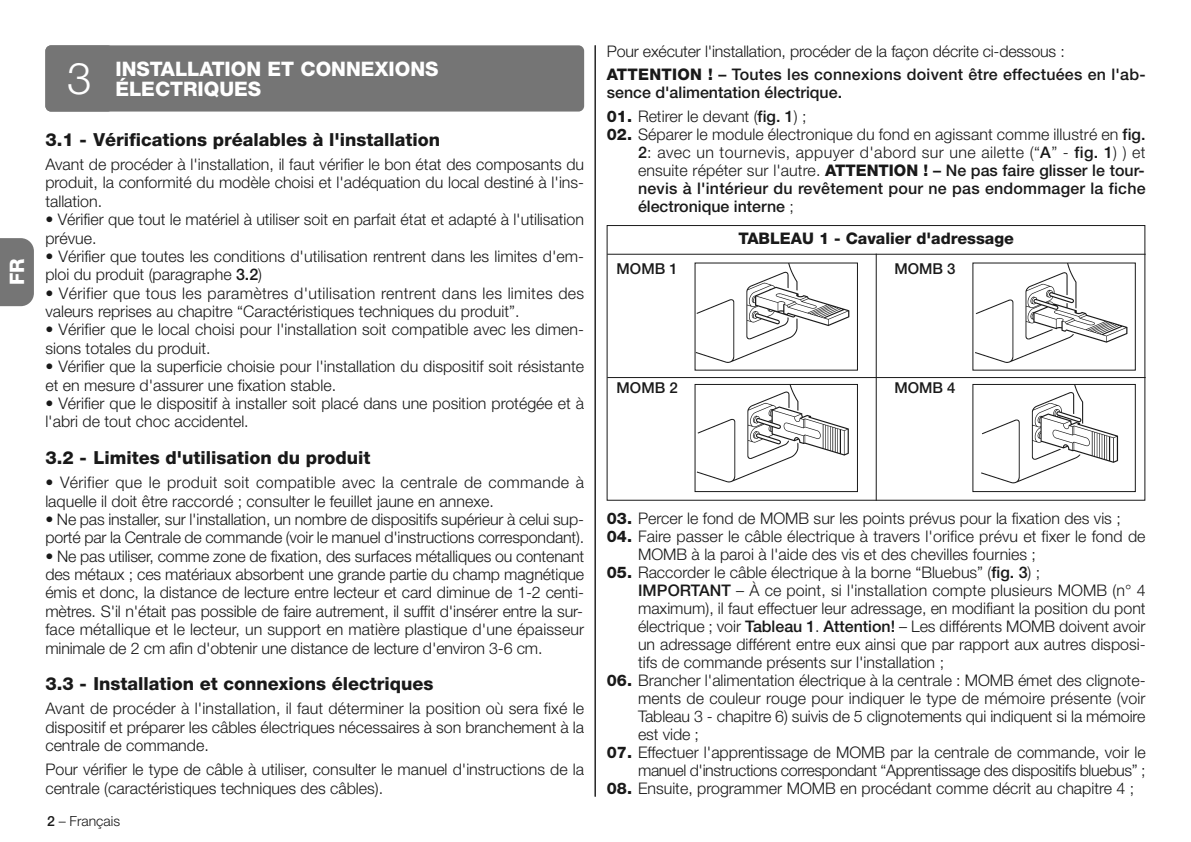
<style>
.page{position:relative;width:1191px;height:842px;background:#fff}
.page>*{position:absolute;margin:0;border:0;box-sizing:border-box;transform-origin:0 0}
.t1{font:800 20px/20px "Helvetica Neue";color:#fff}
.t2{font:800 18px "Helvetica Neue";color:#191919}
.t3{font:300 16px/18.4px "Helvetica Neue";color:#191919}
.t4{font:300 16px/18px "Helvetica Neue";letter-spacing:-.025em;color:#191919;text-align:right}
.t5{font:500 16px "Helvetica Neue";color:#191919}
.t6{font:800 16px "Helvetica Neue";color:#191919}
.t7{font:500 15px "Helvetica Neue";color:#191919}
.t8{font:300 14px "Helvetica Neue";color:#191919}
.s1{font-weight:300;font-size:44px}
.s2{font-weight:500}
.s3{font-weight:800}
</style>
<div class="page">
<div style="left:0;top:238px;width:34px;height:68px;background:#757575"></div>
<hr style="left:595px;top:45px;width:1px;height:752px;background:#191919">
<div style="left:45px;top:45px;width:539px;height:67px;background:#757575;border-radius:6px"></div>
<div style="left:606px;top:225px;width:539px;height:276px;border:1px solid #191919"></div>
<hr style="left:607px;top:254px;width:538px;height:1px;background:#191919">
<hr style="left:607px;top:377px;width:538px;height:1px;background:#191919">
<hr style="left:876px;top:254px;width:1px;height:247px;background:#191919">
<img style="left:696px;top:265px;width:154px;height:98px">
<img style="left:696px;top:386px;width:153px;height:97px">
<div style="left:694px;top:384px;width:163px;height:108px;border:1px solid #191919"></div>
<img style="left:975px;top:265px;width:153px;height:98px">
<img style="left:981px;top:386px;width:138px;height:98px">
<div style="left:972px;top:384px;width:163px;height:108px;border:1px solid #191919"></div>
<p class="t1" style="left:9px;top:285px;width:28px;rotate:-90deg">FR</p>
<p class="t1" style="left:67px;top:60px;width:373px;text-indent:48px">INSTALLATION ET CONNEXIONS<br><span class="s1">3</span> ÉLECTRIQUES</p>
<p class="t2" style="left:45px;top:133px;width:396px">3.1 - Vérifications préalables à l'installation</p>
<p class="t3" style="left:45px;top:157px;width:540px;text-align:justify">Avant de procéder à l'installation, il faut vérifier le bon état des composants du produit, la conformité du modèle choisi et l'adéquation du local destiné à l'ins&shy;tallation.</p>
<p class="t3" style="left:45px;top:212px;width:540px">• Vérifier que tout le matériel à utiliser soit en parfait état et adapté à l'utilisation prévue.</p>
<p class="t3" style="left:45px;top:248px;width:540px">• Vérifier que toutes les conditions d'utilisation rentrent dans les limites d'em&shy;ploi du produit (paragraphe <span class="s2">3.2</span>)</p>
<p class="t3" style="left:45px;top:285px;width:540px">• Vérifier que tous les paramètres d'utilisation rentrent dans les limites des valeurs reprises au chapitre “Caractéristiques techniques du produit”.</p>
<p class="t3" style="left:45px;top:322px;width:540px">• Vérifier que le local choisi pour l'installation soit compatible avec les dimen&shy;sions totales du produit.</p>
<p class="t3" style="left:45px;top:359px;width:540px">• Vérifier que la superficie choisie pour l'installation du dispositif soit résistante et en mesure d'assurer une fixation stable.</p>
<p class="t3" style="left:45px;top:396px;width:540px">• Vérifier que le dispositif à installer soit placé dans une position protégée et à l'abri de tout choc accidentel.</p>
<p class="t2" style="left:45px;top:451px;width:327px">3.2 - Limites d'utilisation du produit</p>
<p class="t3" style="left:45px;top:475px;width:540px">• Vérifier que le produit soit compatible avec la centrale de commande à laquelle il doit être raccordé ; consulter le feuillet jaune en annexe.</p>
<p class="t3" style="left:45px;top:511px;width:540px">• Ne pas installer, sur l'installation, un nombre de dispositifs supérieur à celui sup&shy;porté par la Centrale de commande (voir le manuel d'instructions correspondant).</p>
<p class="t3" style="left:45px;top:548px;width:540px;text-align:justify">• Ne pas utiliser, comme zone de fixation, des surfaces métalliques ou contenant des métaux ; ces matériaux absorbent une grande partie du champ magnétique émis et donc, la distance de lecture entre lecteur et card diminue de 1-2 centi&shy;mètres. S'il n'était pas possible de faire autrement, il suffit d'insérer entre la sur&shy;face métallique et le lecteur, un support en matière plastique d'une épaisseur minimale de 2 cm afin d'obtenir une distance de lecture d'environ 3-6 cm.</p>
<p class="t2" style="left:45px;top:677px;width:390px">3.3 - Installation et connexions électriques</p>
<p class="t3" style="left:45px;top:701px;width:540px;text-align:justify">Avant de procéder à l'installation, il faut déterminer la position où sera fixé le dispositif et préparer les câbles électriques nécessaires à son branchement à la centrale de commande.</p>
<p class="t3" style="left:45px;top:762px;width:540px">Pour vérifier le type de câble à utiliser, consulter le manuel d'instructions de la centrale (caractéristiques techniques des câbles).</p>
<p class="t8" style="left:47px;top:816px;width:75px"><span class="s2">2</span> – Français</p>
<p class="t3" style="left:607px;top:41px;width:540px;line-height:23.6px">Pour exécuter l'installation, procéder de la façon décrite ci-dessous :<br><span class="s3">ATTENTION !</span> <span class="s2">– Toutes les connexions doivent être effectuées en l'ab-</span></p>
<p class="t5" style="left:607px;top:87px;width:237px">sence d'alimentation électrique.</p>
<p class="t3" style="left:607px;top:109px;width:201px"><span class="s3">01.</span> Retirer le devant (<span class="s2">fig. 1</span>) ;</p>
<p class="t3" style="left:638px;top:127px;width:509px;text-align:justify;text-indent:-31px"><span class="s3">02.</span> Séparer le module électronique du fond en agissant comme illustré en <span class="s2">fig.<br>2</span>: avec un tournevis, appuyer d'abord sur une ailette (“<span class="s2">A</span>” - <span class="s2">fig. 1</span>) ) et ensuite répéter sur l'autre. <span class="s3">ATTENTION !</span> <span class="s2">– Ne pas faire glisser le tour&shy;nevis à l'intérieur du revêtement pour ne pas endommager la fiche électronique interne</span> ;</p>
<p class="t7" style="left:616px;top:263px;width:63px">MOMB 1</p>
<p class="t7" style="left:616px;top:382px;width:63px">MOMB 2</p>
<p class="t6" style="left:738px;top:232px;width:277px">TABLEAU 1 - Cavalier d'adressage</p>
<p class="t7" style="left:894px;top:263px;width:63px">MOMB 3</p>
<p class="t7" style="left:894px;top:382px;width:63px">MOMB 4</p>
<p class="t3" style="left:607px;top:510px;width:515px"><span class="s3">03.</span> Percer le fond de MOMB sur les points prévus pour la fixation des vis ;</p>
<p class="t3" style="left:638px;top:529px;width:509px;text-indent:-31px"><span class="s3">04.</span> Faire passer le câble électrique à travers l'orifice prévu et fixer le fond de<br>MOMB à la paroi à l'aide des vis et des chevilles fournies ;</p>
<p class="t3" style="left:638px;top:565px;width:509px;text-indent:-31px"><span class="s3">05.</span> Raccorder le câble électrique à la borne “Bluebus” (<span class="s2">fig. 3</span>) ;<br><span class="s2">IMPORTANT</span> – À ce point, si l'installation compte plusieurs MOMB (n° 4 maximum), il faut effectuer leur adressage, en modifiant la position du pont électrique ; voir <span class="s2">Ta bleau 1</span>. <span class="s2">Attention!</span> – Les différents MOMB doivent avoir un adressage différent entre eux ainsi que par rapport aux autres disposi&shy;tifs de commande présents sur l'installation ;</p>
<p class="t3" style="left:638px;top:673px;width:509px;text-align:justify;text-indent:-31px"><span class="s3">06.</span> Brancher l'alimentation électrique à la centrale : MOMB émet des clignote&shy;ments de couleur rouge pour indiquer le type de mémoire présente (voir Tableau 3 - chapitre 6) suivis de 5 clignotements qui indiquent si la mémoire est vide ;</p>
<p class="t4" style="left:607px;top:745px;width:540px"><span class="s3">07.</span> Effectuer l'apprentissage de MOMB par la centrale de commande, voir le manuel d'instructions correspondant “Apprentissage des dispositifs bluebus” ;</p>
<p class="t3" style="left:607px;top:780px;width:529px"><span class="s3">08.</span> Ensuite, programmer MOMB en procédant comme décrit au chapitre 4 ;</p>
</div>
